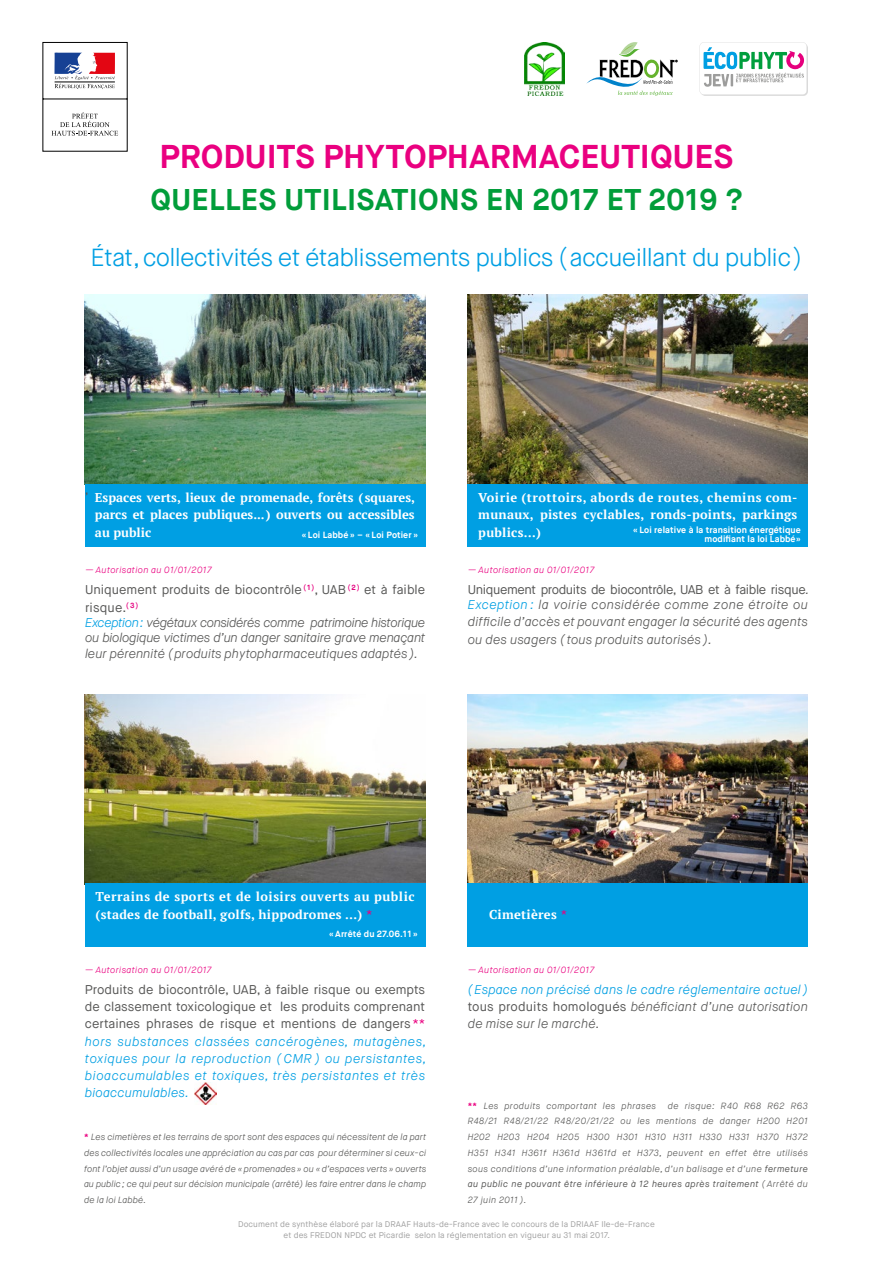
<style>
.page{position:relative;width:893px;height:1263px;background:#fff}
.page>*{position:absolute;margin:0;border:0;box-sizing:border-box;transform-origin:0 0}
.t1{font:700 33px "Maison Neue";color:#ea0080}
.t2{font:700 30px "Maison Neue";letter-spacing:.01em;color:#019d3a}
.t3{font:300 24.75px "Maison Neue";letter-spacing:-.03em;color:#009fe3}
.t4{font:italic 300 12.75px/17.2px "Maison Neue";letter-spacing:.01em;color:#009fe3;text-align:justify}
.t5{font:italic 300 12.75px/15.3px "Maison Neue";letter-spacing:.01em;color:#575756;text-align:justify}
.t6{font:700 12.75px/17.2px "PT Serif";letter-spacing:.02em;color:#fff;text-align:justify}
.t7{font:12.75px/15.3px "Maison Neue";letter-spacing:-.03em;color:#575756}
.t8{font:700 12.75px/17.2px "PT Serif";letter-spacing:.04em;color:#fff}
.t9{font:12.75px/18px "Maison Neue";color:#575756}
.t10{font:italic 300 9px/15.8px "Maison Neue";letter-spacing:.04em;color:#575756;text-align:justify}
.t11{font:italic 300 9px "Maison Neue";letter-spacing:.04em;color:#ea0080}
.t12{font:700 9px/9px "Maison Neue";letter-spacing:.01em;color:#fff;text-align:right}
.t13{font:8.25px/10.5px "Maison Neue";letter-spacing:.01em;color:#a1a1a1;text-align:center}
.s1{color:#009fe3}
.s2{font-weight:300;font-style:italic}
.s3{font-weight:300;font-style:italic;color:#009fe3}
.s4{font-family:"Maison Neue";font-weight:400;color:#ea0080}
.s5{font-weight:400;font-style:normal;color:#575756}
.s6{font-weight:400;font-style:normal;color:#ea0080}
.s7{font-weight:700;font-style:normal;color:#ea0080}
.s8{color:#575756}
.s9{font-weight:400}
</style>
<div class="page">
<img style="left:468px;top:695px;width:340px;height:189px">
<img style="left:85px;top:295px;width:340px;height:189px">
<img style="left:85px;top:695px;width:340px;height:188px">
<div style="left:85px;top:484px;width:340px;height:63px;background:#009fe3"></div>
<div style="left:85px;top:883px;width:340px;height:64px;background:#009fe3"></div>
<img style="left:468px;top:295px;width:340px;height:189px">
<div style="left:468px;top:484px;width:340px;height:63px;background:#009fe3"></div>
<div style="left:468px;top:884px;width:340px;height:63px;background:#009fe3"></div>
<img style="left:194px;top:1082px;width:23px;height:23px">
<svg style="left:586px;top:42px;width:91px;height:54px"></svg>
<img style="left:524px;top:42px;width:40px;height:54px">
<div style="left:701px;top:43px;width:107px;height:53px;background:#dadada;border-radius:4px"></div>
<svg style="left:699px;top:42px;width:108px;height:53px;background:#d3e2e3"></svg>
<svg style="left:42px;top:42px;width:86px;height:110px"></svg>
<h1 class="t1" style="left:160px;top:136px;width:575px">PRODUITS PHYTOPHARMACEUTIQUES</h1>
<h2 class="t2" style="left:150px;top:181px;width:593px">QUELLES UTILISATIONS EN 2017 ET 2019 ?</h2>
<h3 class="t3" style="left:90px;top:242px;width:713px">État, collectivités et établissements publics (accueillant du public)</h3>
<h3 class="t6" style="left:95px;top:489px;width:322px">Espaces verts, lieux de promenade, forêts ( squares, parcs et places publiques...) ouverts ou accessibles au public</h3>
<h3 class="t7" style="left:85px;top:482px;width:5px">,</h3>
<p class="t12" style="left:301px;top:530px;width:118px">«Loi Labbé» – «Loi Potier»</p>
<h3 class="t6" style="left:478px;top:489px;width:321px">Voirie (trottoirs, abords de routes, chemins com&shy;munaux, pistes cyclables, ronds-points, parkings publics…)</h3>
<p class="t12" style="left:633px;top:525px;width:170px">«Loi relative à la transition énergétique modifiant la loi Labbé»</p>
<p class="t11" style="left:85px;top:564px;width:128px">— Autorisation au 01/01/2017</p>
<h3 class="t9" style="left:85px;top:580px;width:342px">Uniquement produits de biocontrôle <sup>(</sup> <sup>1</sup> <sup>)</sup>, UAB <sup>(2)</sup> et à faible risque.<sup>(3)</sup></h3>
<h3 class="t5" style="left:85px;top:615px;width:342px"><span class="s1">Exception:</span> végétaux considérés comme patrimoine historique ou biologique victimes d’un danger sanitaire grave menaçant leur pérennité (produits phytopharmaceutiques adaptés).</h3>
<p class="t11" style="left:468px;top:564px;width:128px">— Autorisation au 01/01/2017</p>
<h3 class="t7" style="left:468px;top:582px;width:343px">Uniquement produits de biocontrôle, UAB et à faible risque<span class="s2">.<br></span><span class="s3">Exception :</span> <span class="s2">la voirie considérée comme zone étroite ou</span></h3>
<h3 class="t5" style="left:468px;top:613px;width:342px;line-height:17.2px">difficile d’accès et pouvant engager la sécurité des agents ou des usagers (tous produits autorisés ).</h3>
<h3 class="t8" style="left:96px;top:888px;width:320px">Terrains de sports et de loisirs ouverts au public (stades de football, golfs, hippodromes …) <span class="s4">*</span></h3>
<p class="t12" style="left:329px;top:929px;width:91px">«Arrêté du 27.06.11»</p>
<p class="t11" style="left:85px;top:964px;width:128px">— Autorisation au 01/01/2017</p>
<p class="t4" style="left:85px;top:981px;width:343px"><span class="s5">Produits de biocontrôle, UAB, à faible risque ou exempts de classement toxicologique et les produits comprenant certaines phrases de risque et mentions de dangers</span><span class="s6">** </span>hors substances classées cancérogènes, mutagènes, toxiques pour la reproduction ( CMR ) ou persistantes, bioaccumulables et toxiques, très persistantes et très bioaccumulables.</p>
<p class="t10" style="left:84px;top:1129px;width:344px"><span class="s7">*</span> Les cimetières et les terrains de sport sont des espaces qui nécessitent de la part des collectivités locales une appréciation au cas par cas pour déterminer si ceux-ci font l’objet aussi d’un usage avéré de « promenades » ou «d’espaces verts » ouverts au public; ce qui peut sur décision municipale (arrêté) les faire entrer dans le champ de la loi Labbé.</p>
<h3 class="t6" style="left:489px;top:905px;width:80px">Cimetières <span class="s4">*</span></h3>
<p class="t11" style="left:468px;top:964px;width:128px">— Autorisation au 01/01/2017</p>
<h3 class="t4" style="left:468px;top:981px;width:342px">( Espace non précisé dans le cadre réglementaire actuel ) <span class="s5">tous produits homologués</span> <span class="s8">bénéficiant d’une autorisation de mise sur le marché.</span></h3>
<p class="t10" style="left:468px;top:1098px;width:342px;text-indent:200px">de risque: R40 R68 R62 R63<br>R48/21 R48/21/22 R48/20/21/22 ou les mentions de danger H200 H201<br>H202 H203 H204 H205 H300 H301 H310 H311 H330 H331 H370 H372<br>H351 H341 H361f H361d H361fd et H373, peuvent en effet être utilisés sous conditions d’une information préalable, d’un balisage et d’une <span class="s9">fermeture au public ne pouvant être inférieure à 12 heures après traitement</span> ( Arrêté du 27 juin 2011 ).</p>
<p class="t10" style="left:468px;top:1098px;width:190px"><span class="s7">**</span> Les produits comportant les phrases</p>
<p class="t13" style="left:238px;top:1219px;width:418px">Document de synthèse élaboré par la DRAAF Hauts-de-France avec le concours de la DRIAAF Ile-de-France et des FREDON NPDC et Picardie selon la réglementation en vigueur au 31 mai 2017.</p>
</div>
